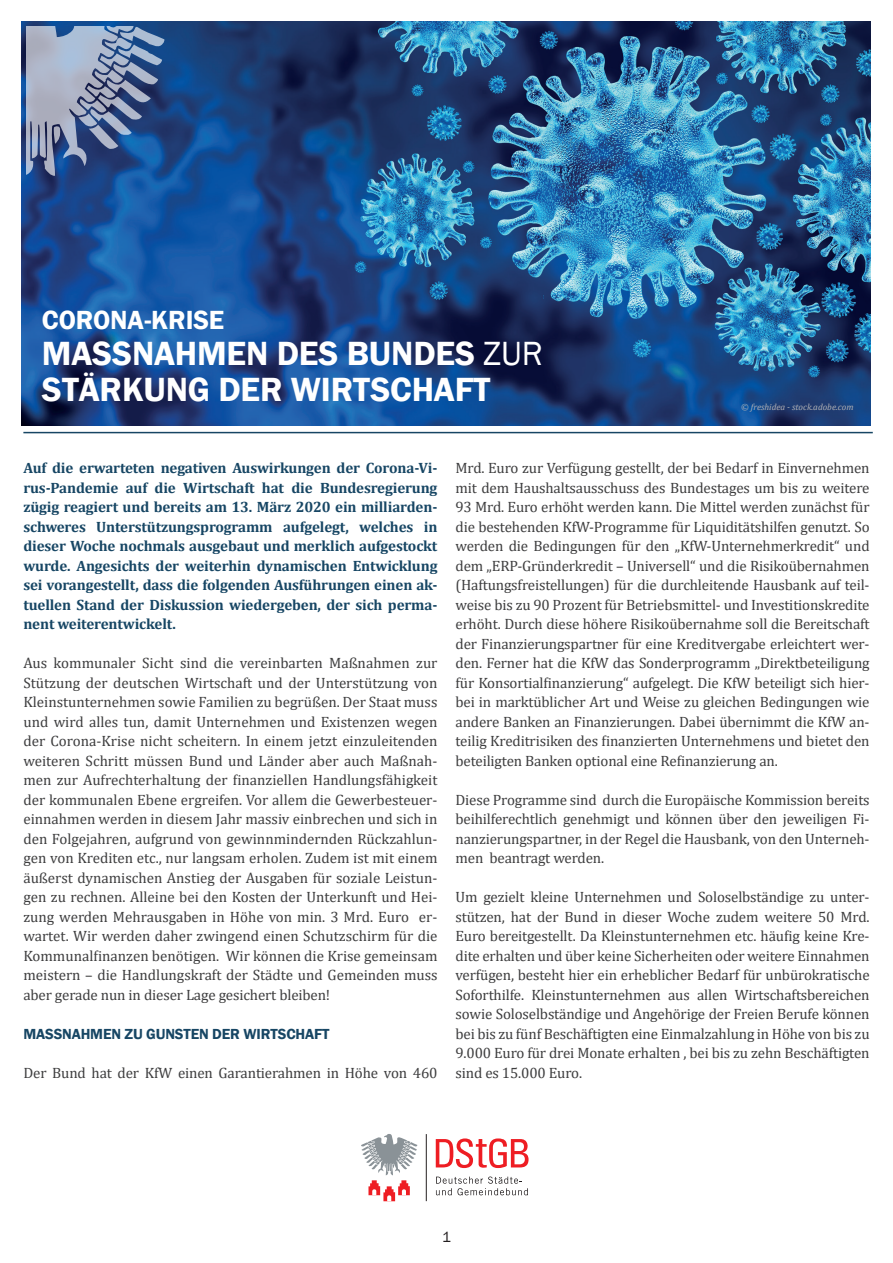
<style>
.page{position:relative;width:893px;height:1263px;background:#fff}
.page>*{position:absolute;margin:0;border:0;box-sizing:border-box;transform-origin:0 0}
.t1{font:600 34.5px/36px "Franklin Gothic";letter-spacing:-.005em;color:#fff}
.t2{font:600 27px "Franklin Gothic";letter-spacing:-.005em;color:#fff}
.t3{font:15px/19.5px "Cambria";letter-spacing:-.01em;color:#3e3e3f;text-align:justify}
.t4{font:700 15px/19.5px "Cambria";letter-spacing:-.01em;color:#174664;text-align:justify}
.t5{font:600 15px "Franklin Gothic";letter-spacing:-.01em;color:#174664}
.t6{font:15px "Franklin Gothic";color:#231f20}
.t7{font:italic 9px "Cambria";color:#b0b1b5}
.s1{font-weight:400}
</style>
<div class="page">
<img style="left:21px;top:21px;width:850px;height:404px">
<svg style="left:27px;top:27px;width:137px;height:149px;background:#6d82a7"></svg>
<svg style="left:436px;top:1138px;width:93px;height:30px"></svg>
<hr style="left:426px;top:1134px;width:1px;height:67px;background:#231f20">
<svg style="left:436px;top:1176px;width:92px;height:19px"></svg>
<svg style="left:361px;top:1134px;width:56px;height:67px"></svg>
<hr style="left:23px;top:432px;width:850px;height:1px;background:#174664">
<h2 class="t2" style="left:42px;top:303px;width:184px">CORONA-KRISE</h2>
<h1 class="t1" style="left:42px;top:336px;width:502px">MASSNAHMEN DES BUNDES <span class="s1">ZUR<br></span>STÄRKUNG DER WIRTSCHAFT</h1>
<p class="t7" style="left:741px;top:400px;width:114px">© freshidea - stock.adobe.com</p>
<p class="t4" style="left:23px;top:458px;width:416px">Auf die erwarteten negativen Auswirkungen der Corona-Vi&shy;rus-Pandemie auf die Wirtschaft hat die Bundesregierung zügig reagiert und bereits am 13. März 2020 ein milliarden&shy;schweres Unterstützungsprogramm aufgelegt, welches in dieser Woche nochmals ausgebaut und merklich aufgestockt wurde. Angesichts der weiterhin dynamischen Entwicklung sei vorangestellt, dass die folgenden Ausführungen einen ak&shy;tuellen Stand der Diskussion wiedergeben, der sich perma&shy;nent weiterentwickelt.</p>
<p class="t3" style="left:23px;top:653px;width:416px">Aus kommunaler Sicht sind die vereinbarten Maßnahmen zur Stützung der deutschen Wirtschaft und der Unterstützung von Kleinstunternehmen sowie Familien zu begrüßen. Der Staat muss und wird alles tun, damit Unternehmen und Existenzen wegen der Corona-Krise nicht scheitern. In einem jetzt einzuleitenden weiteren Schritt müssen Bund und Länder aber auch Maßnah&shy;men zur Aufrechterhaltung der finanziellen Handlungsfähigkeit der kommunalen Ebene ergreifen. Vor allem die Gewerbesteuer&shy;einnahmen werden in diesem Jahr massiv einbrechen und sich in den Folgejahren, aufgrund von gewinnmindernden Rückzahlun&shy;gen von Krediten etc., nur langsam erholen. Zudem ist mit einem äußerst dynamischen Anstieg der Ausgaben für soziale Leistun&shy;gen zu rechnen. Alleine bei den Kosten der Unterkunft und Hei&shy;zung werden Mehrausgaben in Höhe von min. 3 Mrd. Euro er&shy;wartet. Wir werden daher zwingend einen Schutzschirm für die Kommunalfinanzen benötigen. Wir können die Krise gemeinsam meistern – die Handlungskraft der Städte und Gemeinden muss aber gerade nun in dieser Lage gesichert bleiben!</p>
<p class="t5" style="left:23px;top:1024px;width:308px">MASSNAHMEN ZU GUNSTEN DER WIRTSCHAFT</p>
<p class="t3" style="left:23px;top:1063px;width:416px">Der Bund hat der KfW einen Garantierahmen in Höhe von 460</p>
<p class="t3" style="left:455px;top:458px;width:416px">Mrd. Euro zur Verfügung gestellt, der bei Bedarf in Einvernehmen mit dem Haushaltsausschuss des Bundestages um bis zu weitere 93 Mrd. Euro erhöht werden kann. Die Mittel werden zunächst für die bestehenden KfW-Programme für Liquiditätshilfen genutzt. So werden die Bedingungen für den „KfW-Unternehmerkredit“ und dem „ERP-Gründerkredit – Universell“ und die Risikoübernahmen (Haftungsfreistellungen) für die durchleitende Hausbank auf teil&shy;weise bis zu 90 Prozent für Betriebsmittel- und Investitionskredite erhöht. Durch diese höhere Risikoübernahme soll die Bereitschaft der Finanzierungspartner für eine Kreditvergabe erleichtert wer&shy;den. Ferner hat die KfW das Sonderprogramm „Direktbeteiligung für Konsortialfinanzierung“ aufgelegt. Die KfW beteiligt sich hier&shy;bei in marktüblicher Art und Weise zu gleichen Bedingungen wie andere Banken an Finanzierungen. Dabei übernimmt die KfW an&shy;teilig Kreditrisiken des finanzierten Unternehmens und bietet den beteiligten Banken optional eine Refinanzierung an.</p>
<p class="t3" style="left:455px;top:790px;width:416px">Diese Programme sind durch die Europäische Kommission bereits beihilferechtlich genehmigt und können über den jeweiligen Fi&shy;nanzierungspartner, in der Regel die Hausbank, von den Unterneh&shy;men beantragt werden.</p>
<p class="t3" style="left:455px;top:887px;width:416px">Um gezielt kleine Unternehmen und Soloselbständige zu unter&shy;stützen, hat der Bund in dieser Woche zudem weitere 50 Mrd.<br>Euro bereitgestellt. Da Kleinstunternehmen etc. häufig keine Kre&shy;dite erhalten und über keine Sicherheiten oder weitere Einnahmen verfügen, besteht hier ein erheblicher Bedarf für unbürokratische Soforthilfe. Kleinstunternehmen aus allen Wirtschaftsbereichen sowie Soloselbständige und Angehörige der Freien Berufe können bei bis zu fünf Beschäftigten eine Einmalzahlung in Höhe von bis zu 9.000 Euro für drei Monate erhalten , bei bis zu zehn Beschäftigten sind es 15.000 Euro.</p>
<p class="t6" style="left:442px;top:1228px;width:10px">1</p>
</div>
